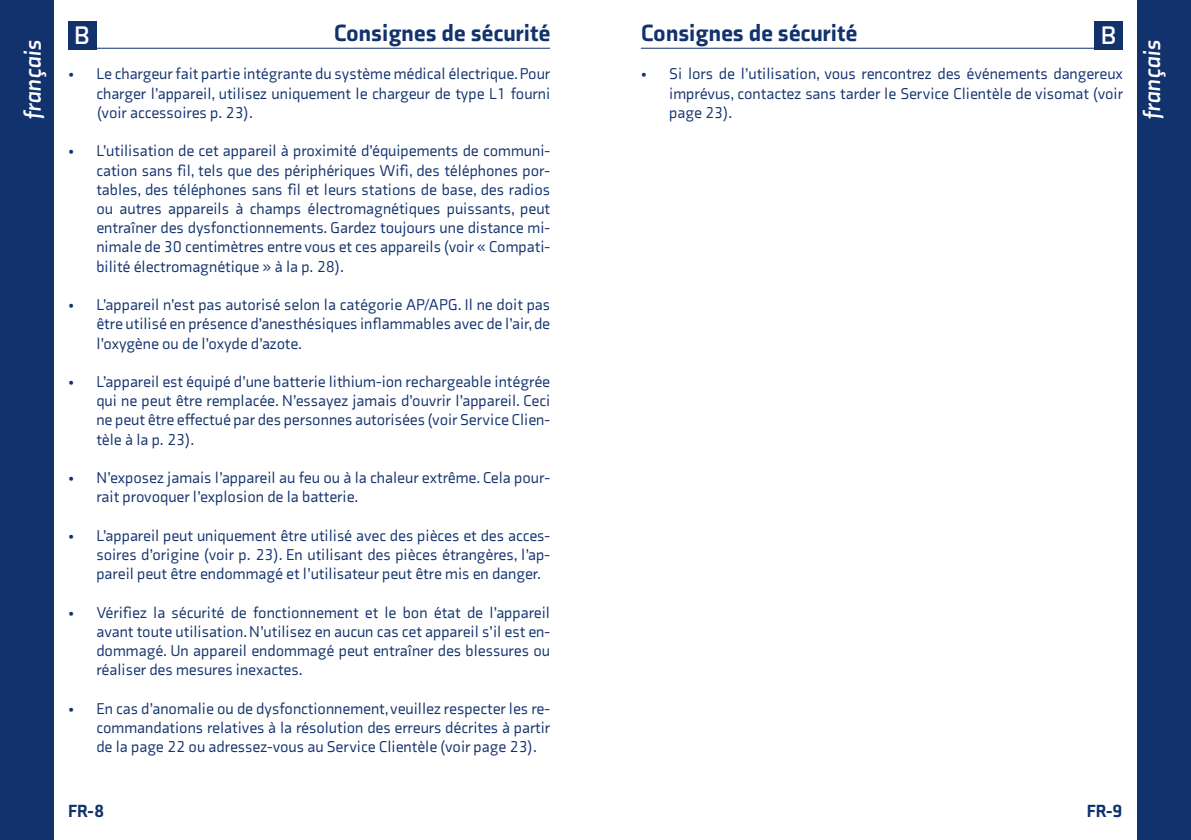
<style>
.page{position:relative;width:1191px;height:840px;background:#fff}
.page>*{position:absolute;margin:0;border:0;box-sizing:border-box;transform-origin:0 0}
.t1{font:700 26px "Axia";color:#fff}
.t2{font:900 24px "Axia";color:#12326e}
.t3{font:italic 700 24px "Axia";color:#fff}
.t4{font:900 18px "Axia";color:#12326e}
.t5{font:16px/19.2px "Axia";color:#12326e;text-align:justify}
</style>
<div class="page">
<div style="left:1137px;top:0;width:54px;height:839px;background:#12326e"></div>
<div style="left:0;top:0;width:54px;height:839px;background:#12326e"></div>
<hr style="left:641px;top:48px;width:482px;height:1px;background:#12326e">
<hr style="left:68px;top:48px;width:482px;height:1px;background:#12326e">
<div style="left:1094px;top:21px;width:29px;height:28px;background:#12326e"></div>
<div style="left:68px;top:21px;width:28px;height:28px;background:#12326e"></div>
<h1 class="t1" style="left:74px;top:20px;width:17px">B</h1>
<h2 class="t2" style="left:334px;top:18px;width:218px">Consignes de sécurité</h2>
<h2 class="t2" style="left:641px;top:18px;width:218px">Consignes de sécurité</h2>
<h1 class="t1" style="left:1100px;top:20px;width:17px">B</h1>
<h2 class="t3" style="left:18px;top:119px;width:81px;rotate:-90deg">français</h2>
<h2 class="t3" style="left:1137px;top:119px;width:81px;rotate:-90deg">français</h2>
<p class="t5" style="left:96px;top:64px;width:455px;text-indent:-28px">• Le chargeur fait partie intégrante du système médical électrique. Pour charger l’appareil, utilisez uniquement le chargeur de type L1 fourni (voir accessoires p. 23).</p>
<p class="t5" style="left:669px;top:64px;width:455px;text-indent:-28px">• Si lors de l’utilisation, vous rencontrez des événements dangereux imprévus, contactez sans tarder le Service Clientèle de visomat (voir page 23).</p>
<p class="t5" style="left:96px;top:141px;width:455px;text-indent:-28px">• L’utilisation de cet appareil à proximité d’équipements de communi&shy;cation sans fil, tels que des périphériques Wifi, des téléphones por&shy;tables, des téléphones sans fil et leurs stations de base, des radios ou autres appareils à champs électromagnétiques puissants, peut entraîner des dysfonctionnements. Gardez toujours une distance mi&shy;nimale de 30 centimètres entre vous et ces appareils (voir « Compati&shy;bilité électromagnétique » à la p. 28).</p>
<p class="t5" style="left:96px;top:295px;width:455px;text-indent:-28px">• L’appareil n’est pas autorisé selon la catégorie AP/APG. Il ne doit pas être utilisé en présence d’anesthésiques inflammables avec de l’air, de l’oxygène ou de l’oxyde d’azote.</p>
<p class="t5" style="left:96px;top:372px;width:455px;text-indent:-28px">• L’appareil est équipé d’une batterie lithium-ion rechargeable intégrée qui ne peut être remplacée. N’essayez jamais d’ouvrir l’appareil. Ceci ne peut être effectué par des personnes autorisées (voir Service Clien&shy;tèle à la p. 23).</p>
<p class="t5" style="left:96px;top:468px;width:455px;text-indent:-28px">• N’exposez jamais l’appareil au feu ou à la chaleur extrême. Cela pour&shy;rait provoquer l’explosion de la batterie.</p>
<p class="t5" style="left:96px;top:525px;width:455px;text-indent:-28px">• L’appareil peut uniquement être utilisé avec des pièces et des acces&shy;soires d’origine (voir p. 23). En utilisant des pièces étrangères, l’ap&shy;pareil peut être endommagé et l’utilisateur peut être mis en danger.</p>
<p class="t5" style="left:96px;top:602px;width:455px;text-indent:-28px">• Vérifiez la sécurité de fonctionnement et le bon état de l’appareil avant toute utilisation. N’utilisez en aucun cas cet appareil s’il est en&shy;dommagé. Un appareil endommagé peut entraîner des blessures ou réaliser des mesures inexactes.</p>
<p class="t5" style="left:96px;top:698px;width:455px;text-indent:-28px">• En cas d’anomalie ou de dysfonctionnement, veuillez respecter les re&shy;commandations relatives à la résolution des erreurs décrites à partir de la page 22 ou adressez-vous au Service Clientèle (voir page 23).</p>
<p class="t4" style="left:68px;top:799px;width:38px">FR-8</p>
<p class="t4" style="left:1086px;top:799px;width:38px">FR-9</p>
</div>
